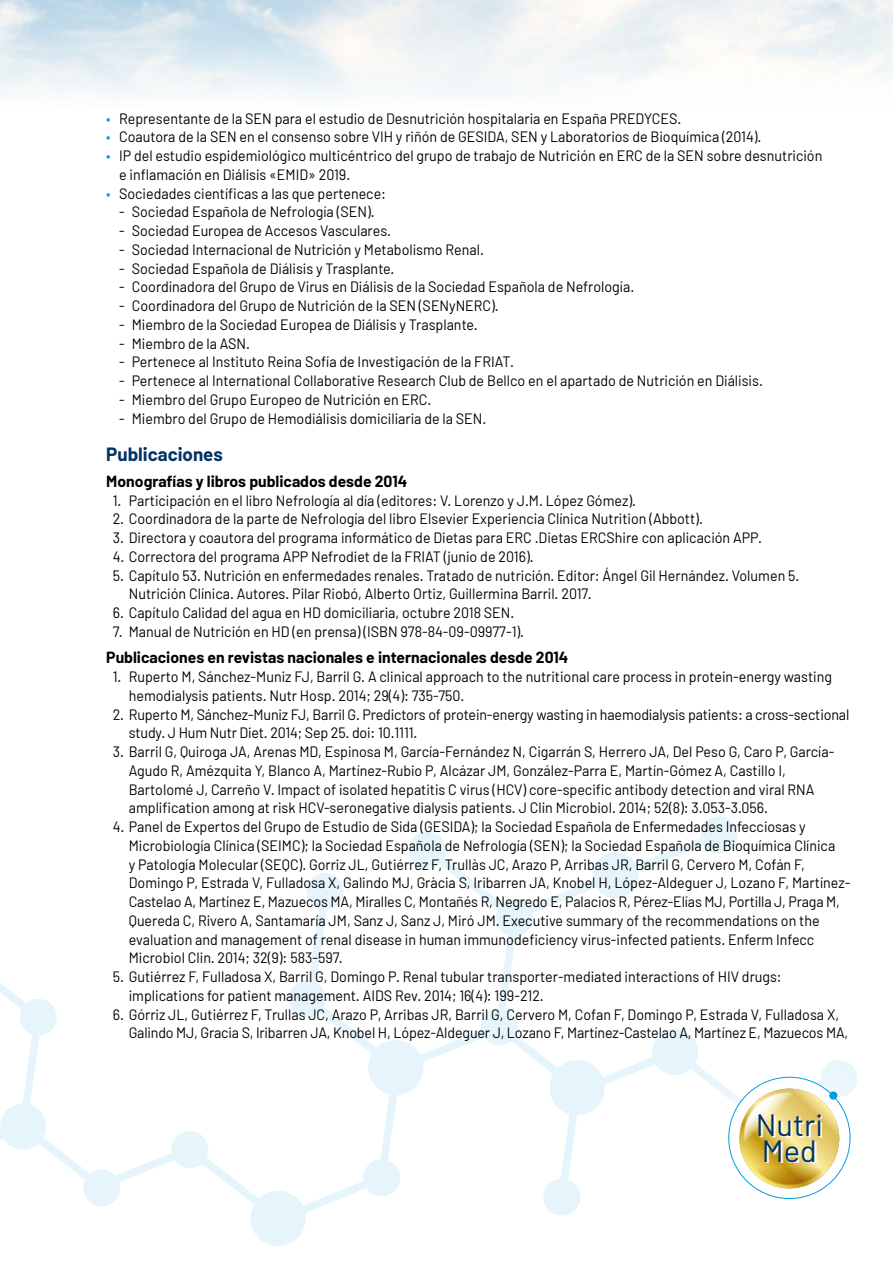
<style>
.page{position:relative;width:893px;height:1263px;background:#fff}
.page>*{position:absolute;margin:0;border:0;box-sizing:border-box;transform-origin:0 0}
.t1{font:30.75px/26px "Barlow";color:#003264}
.t2{font:700 18.75px "Barlow";color:#003264}
.t3{font:700 15.75px "Barlow";color:#000}
.t4{font:15px/18.8px "Barlow";color:#000;scale:.95 1}
.s1{color:#009ee0}
</style>
<div class="page">
<svg style="left:0;top:816px;width:738px;height:430px"></svg>
<div style="left:664px;top:1013px;width:229px;height:250px;background:#fff"></div>
<img style="left:738px;top:1088px;width:102px;height:102px">
<div style="left:829px;top:1091px;width:8px;height:8px;background:#009ee0;border-radius:50%"></div>
<svg style="left:760px;top:1115px;width:62px;height:48px;background:#ecd993"></svg>
<p class="t4" style="left:106px;top:108px;width:607px"><span class="s1">•</span> Representante de la SEN para el estudio de Desnutrición hospitalaria en España PREDYCES.</p>
<p class="t4" style="left:106px;top:127px;width:691px"><span class="s1">•</span> Coautora de la SEN en el consenso sobre VIH y riñón de GESIDA, SEN y Laboratorios de Bioquímica (2014).</p>
<p class="t4" style="left:119px;top:146px;width:742px;text-indent:-13px"><span class="s1">•</span> IP del estudio espidemiológico multicéntrico del grupo de trabajo de Nutrición en ERC de la SEN sobre desnutrición e inflamación en Diálisis «EMID» 2019.</p>
<p class="t4" style="left:106px;top:183px;width:296px"><span class="s1">•</span> Sociedades científicas a las que pertenece:</p>
<p class="t4" style="left:119px;top:202px;width:271px">- Sociedad Española de Nefrología (SEN).</p>
<p class="t4" style="left:119px;top:221px;width:288px">- Sociedad Europea de Accesos Vasculares.</p>
<p class="t4" style="left:119px;top:240px;width:386px">- Sociedad Internacional de Nutrición y Metabolismo Renal.</p>
<p class="t4" style="left:119px;top:258px;width:291px">- Sociedad Española de Diálisis y Trasplante.</p>
<p class="t4" style="left:119px;top:277px;width:544px">- Coordinadora del Grupo de Virus en Diálisis de la Sociedad Española de Nefrología.</p>
<p class="t4" style="left:119px;top:296px;width:401px">- Coordinadora del Grupo de Nutrición de la SEN (SENyNERC).</p>
<p class="t4" style="left:119px;top:315px;width:379px">- Miembro de la Sociedad Europea de Diálisis y Trasplante.</p>
<p class="t4" style="left:119px;top:333px;width:139px">- Miembro de la ASN.</p>
<p class="t4" style="left:119px;top:352px;width:417px">- Pertenece al Instituto Reina Sofía de Investigación de la FRIAT.</p>
<p class="t4" style="left:119px;top:371px;width:679px">- Pertenece al International Collaborative Research Club de Bellco en el apartado de Nutrición en Diálisis.</p>
<p class="t4" style="left:119px;top:390px;width:330px">- Miembro del Grupo Europeo de Nutrición en ERC.</p>
<p class="t4" style="left:119px;top:408px;width:388px">- Miembro del Grupo de Hemodiálisis domiciliaria de la SEN.</p>
<p class="t2" style="left:106px;top:442px;width:118px">Publicaciones</p>
<p class="t3" style="left:106px;top:471px;width:302px">Monografías y libros publicados desde 2014</p>
<p class="t4" style="left:113px;top:490px;width:552px">1. Participación en el libro Nefrología al día (editores: V. Lorenzo y J.M. López Gómez).</p>
<p class="t4" style="left:113px;top:509px;width:623px">2. Coordinadora de la parte de Nefrología del libro Elsevier Experiencia Clínica Nutrition (Abbott).</p>
<p class="t4" style="left:113px;top:528px;width:685px">3. Directora y coautora del programa informático de Dietas para ERC .Dietas ERCShire con aplicación APP.</p>
<p class="t4" style="left:113px;top:547px;width:445px">4. Correctora del programa APP Nefrodiet de la FRIAT (junio de 2016).</p>
<p class="t4" style="left:129px;top:565px;width:707px;text-indent:-16px">5. Capítulo 53. Nutrición en enfermedades renales. Tratado de nutrición. Editor: Ángel Gil Hernández. Volumen 5.<br>Nutrición Clínica. Autores. Pilar Riobó, Alberto Ortiz, Guillermina Barril. 2017.</p>
<p class="t4" style="left:113px;top:603px;width:424px">6. Capítulo Calidad del agua en HD domiciliaria, octubre 2018 SEN.</p>
<p class="t4" style="left:113px;top:622px;width:435px">7. Manual de Nutrición en HD (en prensa) (ISBN 978-84-09-09977-1).</p>
<p class="t3" style="left:106px;top:648px;width:464px">Publicaciones en revistas nacionales e internacionales desde 2014</p>
<p class="t4" style="left:129px;top:667px;width:742px;text-indent:-16px">1. Ruperto M, Sánchez-Muniz FJ, Barril G. A clinical approach to the nutritional care process in protein-energy wasting hemodialysis patients. Nutr Hosp. 2014; 29(4): 735-750.</p>
<p class="t4" style="left:129px;top:704px;width:760px;text-indent:-16px">2. Ruperto M, Sánchez-Muniz FJ, Barril G. Predictors of protein-energy wasting in haemodialysis patients: a cross-sectional study. J Hum Nutr Diet. 2014; Sep 25. doi: 10.1111.</p>
<p class="t4" style="left:129px;top:742px;width:744px;text-indent:-16px">3. Barril G, Quiroga JA, Arenas MD, Espinosa M, García-Fernández N, Cigarrán S, Herrero JA, Del Peso G, Caro P, García-Agudo R, Amézquita Y, Blanco A, Martínez-Rubio P, Alcázar JM, González-Parra E, Martín-Gómez A, Castillo I, Bartolomé J, Carreño V. Impact of isolated hepatitis C virus (HCV) core-specific antibody detection and viral RNA amplification among at risk HCV-seronegative dialysis patients. J Clin Microbiol. 2014; 52(8): 3.053-3.056.</p>
<p class="t4" style="left:129px;top:817px;width:761px;text-indent:-16px">4. Panel de Expertos del Grupo de Estudio de Sida (GESIDA); la Sociedad Española de Enfermedades Infecciosas y Microbiología Clínica (SEIMC); la Sociedad Española de Nefrología (SEN); la Sociedad Española de Bioquímica Clínica<br>y Patología Molecular (SEQC). Gorriz JL, Gutiérrez F, Trullàs JC, Arazo P, Arribas JR, Barril G, Cervero M, Cofán F, Domingo P, Estrada V, Fulladosa X, Galindo MJ, Gràcia S, Iribarren JA, Knobel H, López-Aldeguer J, Lozano F, Martínez-Castelao A, Martínez E, Mazuecos MA, Miralles C, Montañés R, Negredo E, Palacios R, Pérez-Elías MJ, Portilla J, Praga M, Quereda C, Rivero A, Santamaría JM, Sanz J, Sanz J, Miró JM. Executive summary of the recommendations on the evaluation and management of renal disease in human immunodeficiency virus-infected patients. Enferm Infecc Microbiol Clin. 2014; 32(9): 583-597.</p>
<p class="t4" style="left:129px;top:967px;width:689px;text-indent:-16px">5. Gutiérrez F, Fulladosa X, Barril G, Domingo P. Renal tubular transporter-mediated interactions of HIV drugs: implications for patient management. AIDS Rev. 2014; 16(4): 199-212.</p>
<p class="t4" style="left:129px;top:1004px;width:759px;text-indent:-16px">6. Górriz JL, Gutiérrez F, Trullas JC, Arazo P, Arribas JR, Barril G, Cervero M, Cofan F, Domingo P, Estrada V, Fulladosa X,<br>Galindo MJ, Gracia S, Iribarren JA, Knobel H, López-Aldeguer J, Lozano F, Martínez-Castelao A, Martínez E, Mazuecos MA,</p>
<h1 class="t1" style="left:756px;top:1111px;width:69px">Nutri<br>Med</h1>
</div>
